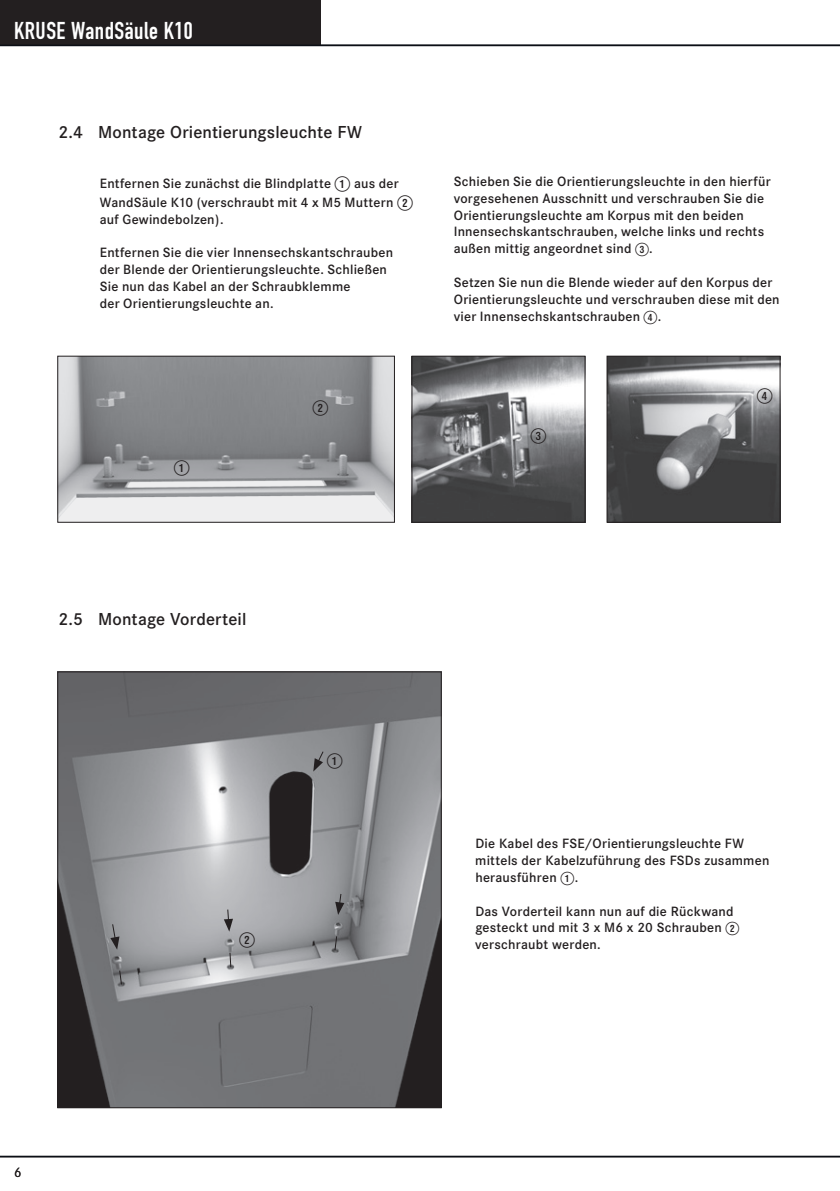
<style>
.page{position:relative;width:840px;height:1191px;background:#fff}
.page>*{position:absolute;margin:0;border:0;box-sizing:border-box;transform-origin:0 0}
.t1{font:24px "DIN Engschrift";letter-spacing:.02em;color:#fff}
.t2{font:600 18px "Corporate S";letter-spacing:.01em;color:#231f20}
.t3{font:16px "Numerics P01";color:#231f20}
.t4{font:600 14px/16.8px "Corporate S";letter-spacing:.015em;color:#231f20}
.t5{font:14px "Corporate S";color:#231f20}
.s1{font-family:"Numerics P01";font-weight:400;font-size:16px}
.s2{font-family:"Numerics P01";font-weight:400}
</style>
<div class="page">
<div style="left:0;top:0;width:320px;height:45px;background:#231f20"></div>
<hr style="left:0;top:45px;width:839px;height:1px;background:#0b0e15">
<hr style="left:0;top:1155px;width:839px;height:2px;background:#0b0e15">
<img style="left:59px;top:358px;width:334px;height:163px">
<div style="left:57px;top:356px;width:338px;height:167px;border:1px solid #231f20"></div>
<img style="left:413px;top:358px;width:170px;height:163px">
<div style="left:411px;top:356px;width:174px;height:167px;border:1px solid #231f20"></div>
<img style="left:608px;top:358px;width:170px;height:163px">
<div style="left:606px;top:356px;width:174px;height:167px;border:1px solid #231f20"></div>
<img style="left:59px;top:673px;width:380px;height:433px">
<svg style="left:110px;top:923px;width:9px;height:26px"></svg>
<svg style="left:229px;top:951px;width:3px;height:17px"></svg>
<svg style="left:224px;top:908px;width:9px;height:23px"></svg>
<svg style="left:333px;top:935px;width:4px;height:16px"></svg>
<svg style="left:335px;top:893px;width:9px;height:22px"></svg>
<svg style="left:118px;top:969px;width:5px;height:16px"></svg>
<svg style="left:313px;top:750px;width:11px;height:21px"></svg>
<h1 class="t1" style="left:14px;top:16px;width:180px">KRUSE WandSäule K10</h1>
<p class="t2" style="left:58px;top:122px;width:305px">2.4 Montage Orientierungsleuchte FW</p>
<p class="t4" style="left:100px;top:173px;width:314px;line-height:19.2px">Entfernen Sie zunächst die Blindplatte <span class="s1">Q</span> aus der<br>WandSäule K10 (verschraubt mit 4 x M5 Muttern <span class="s1">W</span></p>
<p class="t4" style="left:100px;top:211px;width:125px">auf Gewindebolzen).</p>
<p class="t4" style="left:100px;top:244px;width:295px">Entfernen Sie die vier Innensechskantschrauben der Blende der Orientierungsleuchte. Schließen Sie nun das Kabel an der Schraubklemme<br>der Orientierungsleuchte an.</p>
<p class="t3" style="left:173px;top:460px;width:17px">Q</p>
<p class="t3" style="left:312px;top:400px;width:17px">W</p>
<p class="t4" style="left:453px;top:173px;width:318px">Schieben Sie die Orientierungsleuchte in den hierfür vorgesehenen Ausschnitt und verschrauben Sie die Orientierungsleuchte am Korpus mit den beiden Innensechskantschrauben, welche links und rechts außen mittig angeordnet sind <span class="s2">E</span>.</p>
<p class="t4" style="left:453px;top:274px;width:327px">Setzen Sie nun die Blende wieder auf den Korpus der<br>Orientierungsleuchte und verschrauben diese mit den vier Innensechskantschrauben <span class="s2">R</span>.</p>
<p class="t3" style="left:530px;top:428px;width:17px">E</p>
<p class="t3" style="left:756px;top:388px;width:17px">R</p>
<p class="t2" style="left:58px;top:608px;width:189px">2.5 Montage Vorderteil</p>
<p class="t3" style="left:239px;top:931px;width:17px">W</p>
<p class="t3" style="left:326px;top:753px;width:17px">Q</p>
<p class="t4" style="left:475px;top:835px;width:295px">Die Kabel des FSE/Orientierungsleuchte FW mittels der Kabelzuführung des FSDs zusammen herausführen <span class="s2">Q</span>.</p>
<p class="t4" style="left:475px;top:902px;width:266px">Das Vorderteil kann nun auf die Rückwand gesteckt und mit 3 x M6 x 20 Schrauben <span class="s2">W </span>verschraubt werden.</p>
<p class="t5" style="left:14px;top:1164px;width:9px">6</p>
</div>
